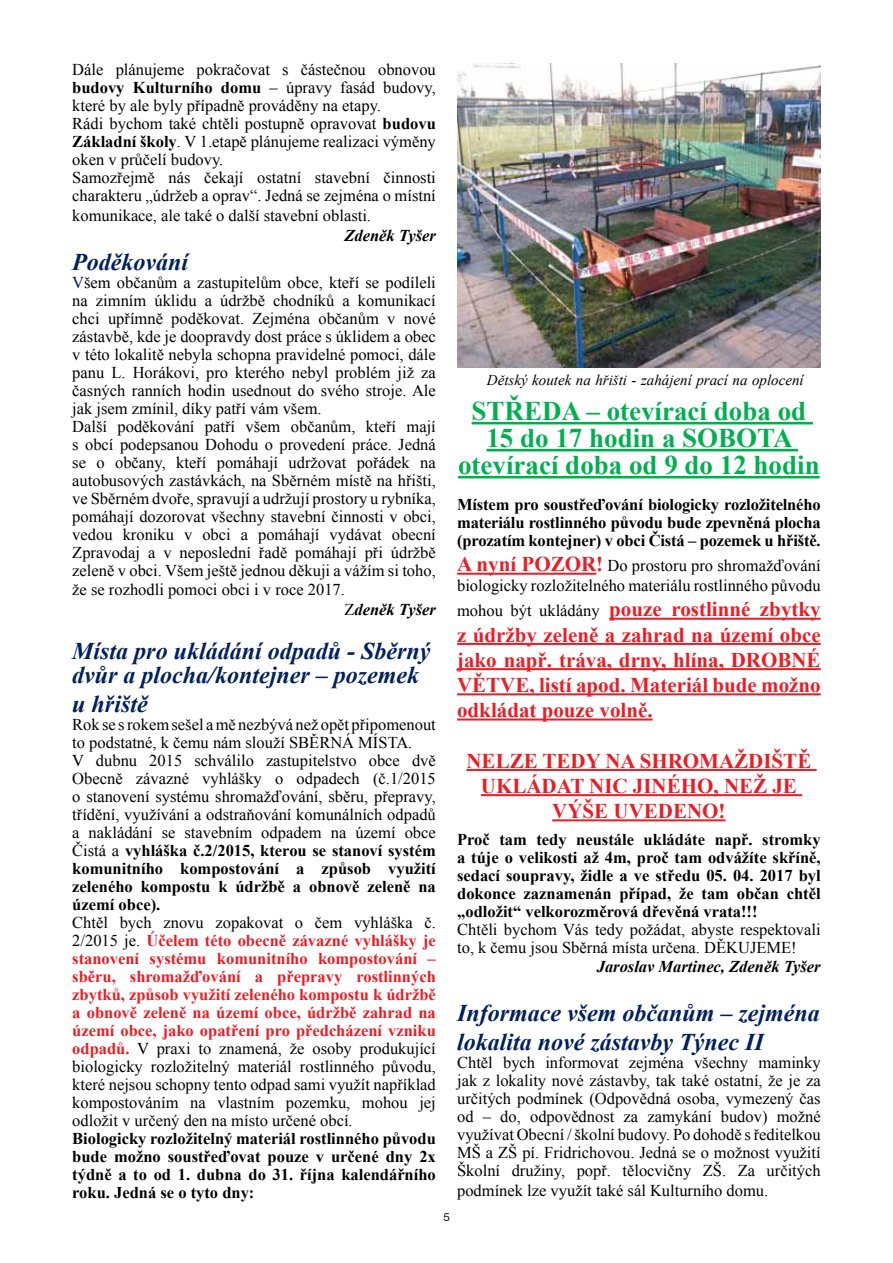
<style>
.page{position:relative;width:893px;height:1263px;background:#fff}
.page>*{position:absolute;margin:0;border:0;box-sizing:border-box;transform-origin:0 0}
.t1{font:700 27px/27px "Times New Roman";color:#00b050;text-align:center}
.t2{font:italic 700 24px/24px "Times New Roman";color:#002060}
.t3{font:700 21px/25.2px "Times New Roman";color:#ed1c24;text-align:justify}
.t4{font:16.5px/18px "Times New Roman";color:#000}
.t5{font:700 16.5px/18px "Times New Roman";color:#000;text-align:justify}
.t6{font:italic 700 16.5px "Times New Roman";color:#000}
.t7{font:italic 15px "Times New Roman";color:#000}
.t8{font:12px "Nimbus San DEE";color:#000}
.s1{font-weight:700}
.s2{color:#002060}
.s3{font-weight:700;font-style:italic}
.s4{font-weight:700;color:#ed1c24}
.s5{font-weight:700;font-size:21px;color:#ed1c24}
.s6{font-weight:400;font-size:16.5px;color:#000}
</style>
<div class="page">
<hr style="left:472px;top:422px;width:341px;height:2px;background:#00b050">
<hr style="left:486px;top:449px;width:312px;height:2px;background:#00b050">
<hr style="left:458px;top:476px;width:362px;height:2px;background:#00b050">
<hr style="left:457px;top:573px;width:139px;height:2px;background:#ed1c24">
<hr style="left:609px;top:618px;width:212px;height:2px;background:#ed1c24">
<hr style="left:457px;top:643px;width:364px;height:2px;background:#ed1c24">
<hr style="left:457px;top:668px;width:364px;height:2px;background:#ed1c24">
<hr style="left:457px;top:693px;width:364px;height:2px;background:#ed1c24">
<hr style="left:457px;top:718px;width:196px;height:2px;background:#ed1c24">
<hr style="left:466px;top:769px;width:351px;height:2px;background:#ed1c24">
<hr style="left:481px;top:794px;width:321px;height:2px;background:#ed1c24">
<hr style="left:552px;top:819px;width:173px;height:2px;background:#ed1c24">
<img style="left:457px;top:64px;width:364px;height:304px">
<p class="t4" style="left:72px;top:60px;width:365px">Dále plánujeme pokračovat s částečnou obnovou <span class="s1">budovy Kulturního domu</span> – úpravy fasád budovy, které by ale byly případně prováděny na etapy.<br>Rádi bychom také chtěli postupně opravovat <span class="s1">budovu Základní školy</span>. V 1.etapě plánujeme realizaci výměny oken v průčelí budovy.<br>Samozřejmě nás čekají ostatní stavební činnosti charakteru „údržeb a oprav“. Jedná se zejména o místní</p>
<p class="t4" style="left:72px;top:206px;width:300px">komunikace, ale také o další stavební oblasti.</p>
<p class="t6" style="left:344px;top:224px;width:93px">Zdeněk Tyšer</p>
<h2 class="t2" style="left:72px;top:249px;width:117px">Poděkování</h2>
<p class="t4" style="left:72px;top:273px;width:365px"><span class="s2">V</span>šem občanům a zastupitelům obce, kteří se podíleli na zimním úklidu a údržbě chodníků a komunikací chci upřímně poděkovat. Zejména občanům v nové zástavbě, kde je doopravdy dost práce s úklidem a obec v této lokalitě nebyla schopna pravidelné pomoci, dále panu L. Horákovi, pro kterého nebyl problém již za časných ranních hodin usednout do svého stroje. Ale jak jsem zmínil, díky patří vám všem.<br>Další poděkování patří všem občanům, kteří mají s obcí podepsanou Dohodu o provedení práce. Jedná se o občany, kteří pomáhají udržovat pořádek na autobusových zastávkách, na Sběrném místě na hřišti, ve Sběrném dvoře, spravují a udržují prostory u rybníka, pomáhají dozorovat všechny stavební činnosti v obci, vedou kroniku v obci a pomáhají vydávat obecní Zpravodaj a v neposlední řadě pomáhají při údržbě zeleně v obci. Všem ještě jednou děkuji a vážím si toho,</p>
<p class="t4" style="left:344px;top:580px;width:93px;line-height:19.8px;text-indent:-272px">že se rozhodli pomoci obci i v roce 2017.<br>Z<span class="s3">deněk Tyšer</span></p>
<h2 class="t2" style="left:72px;top:638px;width:360px">Místa pro ukládání odpadů - Sběrný dvůr a plocha/kontejner – pozemek</h2>
<h2 class="t2" style="left:72px;top:691px;width:77px">u hřiště</h2>
<p class="t4" style="left:72px;top:715px;width:365px">Rok se srokem sešel amě nezbývá než opět připomenout to podstatné, k čemu nám slouží SBĚRNÁ MÍSTA.<br>V dubnu 2015 schválilo zastupitelstvo obce dvě Obecně závazné vyhlášky o odpadech (č.1/2015 o stanovení systému shromažďování, sběru, přepravy, třídění, využívání a odstraňování komunálních odpadů a nakládání se stavebním odpadem na území obce Čistá a <span class="s1">vyhláška č.2/2015, kterou se stanoví systém komunitního kompostování a způsob využití zeleného kompostu k údržbě a obnově zeleně na území obce).</span></p>
<p class="t4" style="left:72px;top:913px;width:365px;text-align:justify">Chtěl bych znovu zopakovat o čem vyhláška č.<br>2/2015 je. <span class="s4">Účelem této obecně závazné vyhlášky je stanovení systému komunitního kompostování – sběru, shromažďování a přepravy rostlinných zbytků, způsob využití zeleného kompostu k údržbě a obnově zeleně na území obce, údržbě zahrad na území obce, jako opatření pro předcházení vzniku odpadů.</span> V praxi to znamená, že osoby produkující biologicky rozložitelný materiál rostlinného původu, které nejsou schopny tento odpad sami využít například kompostováním na vlastním pozemku, mohou jej odložit v určený den na místo určené obcí.</p>
<p class="t5" style="left:72px;top:1129px;width:365px">Biologicky rozložitelný materiál rostlinného původu bude možno soustřeďovat pouze v určené dny 2x týdně a to od 1. dubna do 31. října kalendářního roku. Jedná se o tyto dny:</p>
<p class="t7" style="left:487px;top:369px;width:318px">Dětský koutek na hřišti - zahájení prací na oplocení</p>
<h1 class="t1" style="left:458px;top:397px;width:363px">STŘEDA – otevírací doba od<br>15 do 17 hodin a SOBOTA otevírací doba od 9 do 12 hodin</h1>
<p class="t5" style="left:457px;top:495px;width:365px">Místem pro soustřeďování biologicky rozložitelného materiálu rostlinného původu bude zpevněná plocha (prozatím kontejner) v obci Čistá – pozemek u hřiště.</p>
<p class="t4" style="left:457px;top:556px;width:365px;line-height:19.8px"><span class="s5">A nyní POZOR!</span> Do prostoru pro shromažďování biologicky rozložitelného materiálu rostlinného původu</p>
<p class="t3" style="left:457px;top:596px;width:365px"><span class="s6">mohou být ukládány</span> pouze rostlinné zbytky z údržby zeleně a zahrad na území obce jako např. tráva, drny, hlína, DROBNÉ VĚTVE, listí apod. Materiál bude možno odkládat pouze volně.</p>
<p class="t3" style="left:466px;top:747px;width:346px;text-align:center">NELZE TEDY NA SHROMAŽDIŠTĚ<br>UKLÁDAT NIC JINÉHO, NEŽ JE<br>VÝŠE UVEDENO!</p>
<p class="t5" style="left:457px;top:830px;width:365px">Proč tam tedy neustále ukládáte např. stromky a túje o velikosti až 4m, proč tam odvážíte skříně, sedací soupravy, židle a ve středu 05. 04. 2017 byl dokonce zaznamenán případ, že tam občan chtěl „odložit“ velkorozměrová dřevěná vrata!!!</p>
<p class="t4" style="left:457px;top:920px;width:365px">Chtěli bychom Vás tedy požádat, abyste respektovali to, k čemu jsou Sběrná místa určena. DĚKUJEME!</p>
<p class="t6" style="left:597px;top:955px;width:225px">Jaroslav Martinec, Zdeněk Tyšer</p>
<h2 class="t2" style="left:457px;top:998px;width:364px;line-height:28.8px">Informace všem občanům – zejména lokalita nové zástavby Týnec II</h2>
<p class="t4" style="left:457px;top:1053px;width:365px;text-align:justify">Chtěl bych informovat zejména všechny maminky jak z lokality nové zástavby, tak také ostatní, že je za určitých podmínek (Odpovědná osoba, vymezený čas od – do, odpovědnost za zamykání budov) možné využívat Obecní / školní budovy. Po dohodě s ředitelkou MŠ a ZŠ pí. Fridrichovou. Jedná se o možnost využití Školní družiny, popř. tělocvičny ZŠ. Za určitých</p>
<p class="t4" style="left:457px;top:1181px;width:313px">podmínek lze využít také sál Kulturního domu.</p>
<p class="t8" style="left:443px;top:1210px;width:8px">5</p>
</div>
